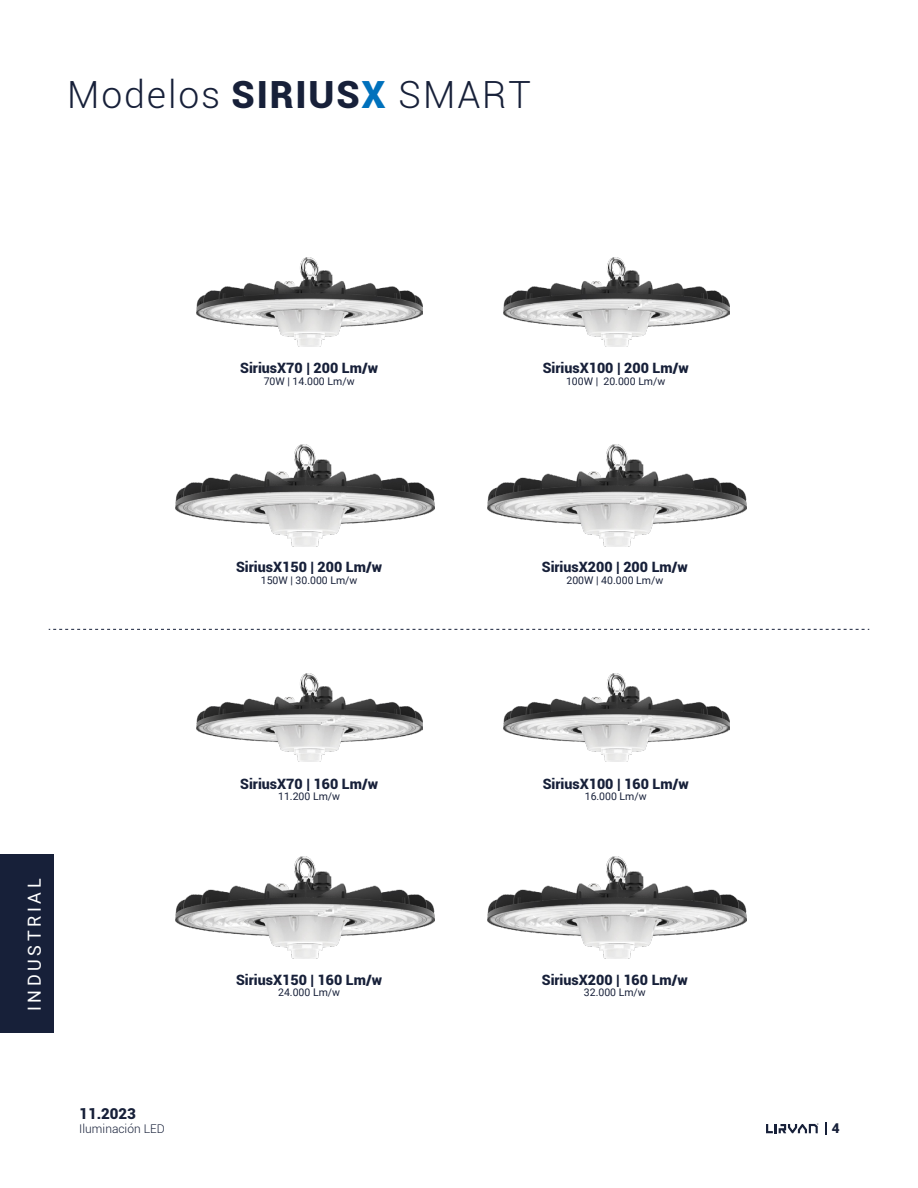
<style>
.page{position:relative;width:918px;height:1188px;background:#fff}
.page>*{position:absolute;margin:0;border:0;box-sizing:border-box;transform-origin:0 0}
.t1{font:300 37.5px "Roboto";letter-spacing:.05em;color:#172039}
.t2{font:18px "Roboto";letter-spacing:.2em;color:#fff}
.t3{font:900 15px "Roboto";color:#172039}
.t4{font:900 14.25px "Roboto";color:#172039}
.t5{font:900 13.5px "Roboto";color:#172039}
.t6{font:300 12px "Roboto";color:#172039}
.t7{font:10.5px "Roboto";color:#172039}
.s1{font-weight:900}
.s2{font-weight:900;color:#0071bc}
</style>
<div class="page">
<svg style="left:49px;top:629px;width:820px;height:1px"></svg>
<img style="left:504px;top:258px;width:226px;height:88px">
<img style="left:196px;top:258px;width:226px;height:88px">
<img style="left:175px;top:444px;width:260px;height:102px">
<img style="left:487px;top:444px;width:260px;height:102px">
<div style="left:0;top:854px;width:53px;height:178px;background:#172039"></div>
<img style="left:504px;top:673px;width:226px;height:89px">
<img style="left:196px;top:673px;width:226px;height:89px">
<img style="left:175px;top:857px;width:260px;height:101px">
<img style="left:487px;top:857px;width:260px;height:101px">
<svg style="left:825px;top:1122px;width:1px;height:13px"></svg>
<svg style="left:766px;top:1123px;width:53px;height:10px"></svg>
<h1 class="t1" style="left:67px;top:69px;width:465px">Modelos <span class="s1">SIRIUS</span><span class="s2">X</span> SMART</h1>
<p class="t4" style="left:240px;top:358px;width:139px">SiriusX70 | 200 Lm/w</p>
<p class="t7" style="left:264px;top:374px;width:92px">70W | 14.000 Lm/w</p>
<p class="t4" style="left:236px;top:557px;width:148px">SiriusX150 | 200 Lm/w</p>
<p class="t7" style="left:261px;top:573px;width:98px">150W | 30.000 Lm/w</p>
<p class="t4" style="left:543px;top:358px;width:148px">SiriusX100 | 200 Lm/w</p>
<p class="t7" style="left:566px;top:374px;width:101px">100W | 20.000 Lm/w</p>
<p class="t4" style="left:542px;top:557px;width:148px">SiriusX200 | 200 Lm/w</p>
<p class="t7" style="left:567px;top:573px;width:98px">200W | 40.000 Lm/w</p>
<p class="t2" style="left:22px;top:1011px;width:134px;rotate:-90deg">INDUSTRIAL</p>
<p class="t3" style="left:79px;top:1103px;width:58px">11.2023</p>
<p class="t4" style="left:240px;top:773px;width:139px">SiriusX70 | 160 Lm/w</p>
<p class="t7" style="left:278px;top:789px;width:63px">11.200 Lm/w</p>
<p class="t4" style="left:236px;top:969px;width:148px">SiriusX150 | 160 Lm/w</p>
<p class="t7" style="left:278px;top:985px;width:63px">24.000 Lm/w</p>
<p class="t4" style="left:543px;top:773px;width:148px">SiriusX100 | 160 Lm/w</p>
<p class="t7" style="left:585px;top:789px;width:63px">16.000 Lm/w</p>
<p class="t4" style="left:542px;top:969px;width:148px">SiriusX200 | 160 Lm/w</p>
<p class="t7" style="left:584px;top:985px;width:63px">32.000 Lm/w</p>
<p class="t6" style="left:79px;top:1120px;width:87px">Iluminación LED</p>
<p class="t5" style="left:832px;top:1119px;width:9px">4</p>
</div>
